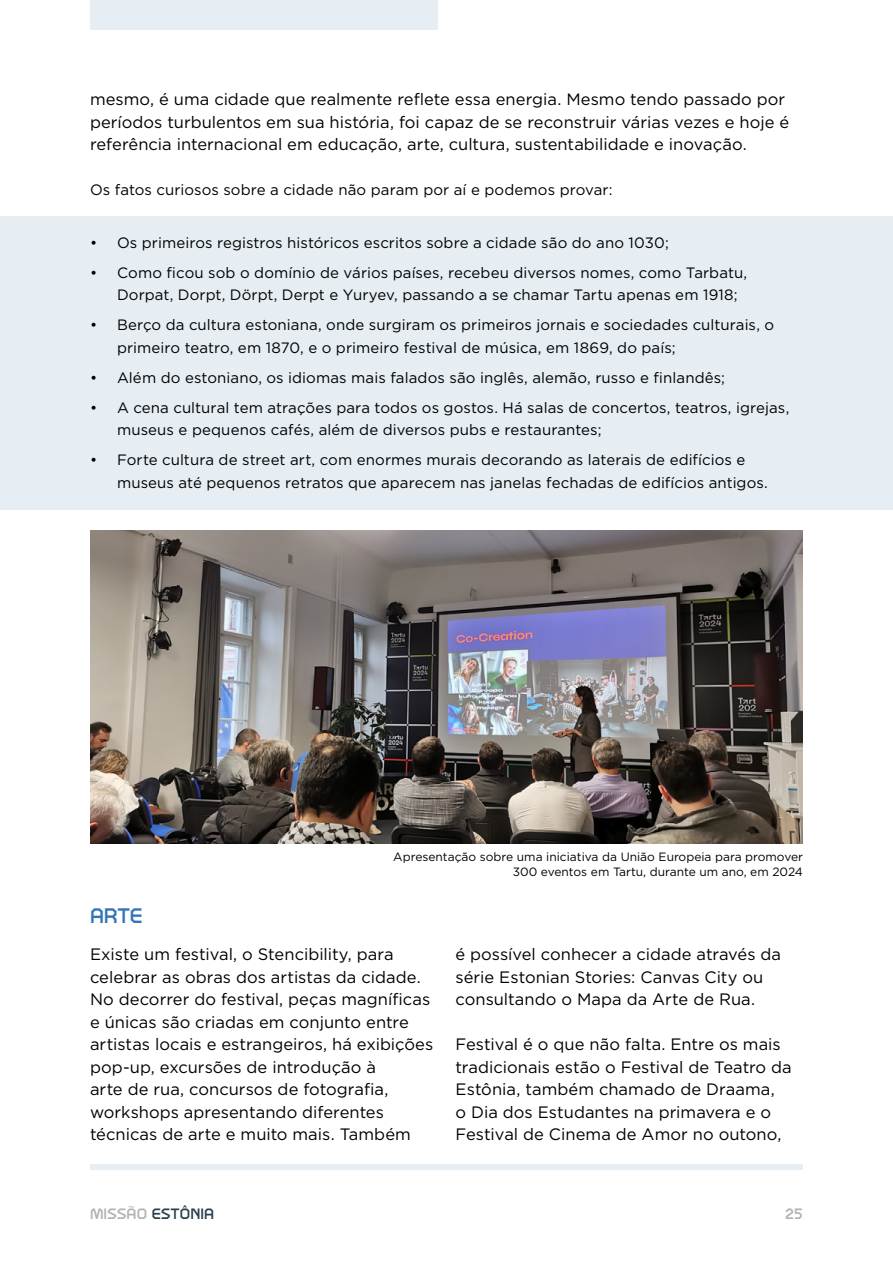
<style>
.page{position:relative;width:893px;height:1263px;background:#fff}
.page>*{position:absolute;margin:0;border:0;box-sizing:border-box;transform-origin:0 0}
.t1{font:21px "GESZOG Regular";color:#3276b7}
.t2{font:16.5px/22.5px "Gotham";color:#000}
.t3{font:15px/22.5px "Gotham";letter-spacing:.005em;color:#000}
.t4{font:15px "GESZOG Regular";letter-spacing:.01em;color:#293f49}
.t5{font:15px "GESZOG Regular";color:#b3b2b2}
.t6{font:12px/15px "Gotham";color:#000;text-align:right}
.s1{color:#b3b2b2}
</style>
<div class="page">
<div style="left:90px;top:1164px;width:713px;height:6px;background:#e7eef3"></div>
<div style="left:90px;top:0;width:347px;height:30px;background:#e7eef3"></div>
<div style="left:0;top:217px;width:893px;height:293px;background:#e7eef3"></div>
<img style="left:90px;top:531px;width:713px;height:313px">
<p class="t2" style="left:90px;top:88px;width:701px">mesmo, é uma cidade que realmente reflete essa energia. Mesmo tendo passado por períodos turbulentos em sua história, foi capaz de se reconstruir várias vezes e hoje é referência internacional em educação, arte, cultura, sustentabilidade e inovação.</p>
<p class="t3" style="left:90px;top:178px;width:524px">Os fatos curiosos sobre a cidade não param por aí e podemos provar:</p>
<p class="t3" style="left:90px;top:231px;width:580px">• Os primeiros registros históricos escritos sobre a cidade são do ano 1030;</p>
<p class="t3" style="left:117px;top:261px;width:632px;text-indent:-27px">• Como ficou sob o domínio de vários países, recebeu diversos nomes, como Tarbatu,<br>Dorpat, Dorpt, Dörpt, Derpt e Yuryev, passando a se chamar Tartu apenas em 1918;</p>
<p class="t3" style="left:117px;top:313px;width:659px;text-indent:-27px">• Berço da cultura estoniana, onde surgiram os primeiros jornais e sociedades culturais, o primeiro teatro, em 1870, e o primeiro festival de música, em 1869, do país;</p>
<p class="t3" style="left:90px;top:366px;width:637px">• Além do estoniano, os idiomas mais falados são inglês, alemão, russo e finlandês;</p>
<p class="t3" style="left:117px;top:396px;width:674px;text-indent:-27px">• A cena cultural tem atrações para todos os gostos. Há salas de concertos, teatros, igrejas, museus e pequenos cafés, além de diversos pubs e restaurantes;</p>
<p class="t3" style="left:117px;top:448px;width:652px;text-indent:-27px">• Forte cultura de street art, com enormes murais decorando as laterais de edifícios e museus até pequenos retratos que aparecem nas janelas fechadas de edifícios antigos.</p>
<p class="t6" style="left:393px;top:849px;width:411px">Apresentação sobre uma iniciativa da União Europeia para promover<br>300 eventos em Tartu, durante um ano, em 2024</p>
<p class="t1" style="left:90px;top:902px;width:54px">ARTE</p>
<p class="t2" style="left:90px;top:943px;width:345px">Existe um festival, o Stencibility, para celebrar as obras dos artistas da cidade.<br>No decorrer do festival, peças magníficas e únicas são criadas em conjunto entre artistas locais e estrangeiros, há exibições pop-up, excursões de introdução à<br>arte de rua, concursos de fotografia, workshops apresentando diferentes técnicas de arte e muito mais. Também</p>
<p class="t2" style="left:455px;top:943px;width:327px">é possível conhecer a cidade através da série Estonian Stories: Canvas City ou consultando o Mapa da Arte de Rua.</p>
<p class="t2" style="left:455px;top:1033px;width:338px">Festival é o que não falta. Entre os mais tradicionais estão o Festival de Teatro da Estônia, também chamado de Draama,<br>o Dia dos Estudantes na primavera e o Festival de Cinema de Amor no outono,</p>
<p class="t4" style="left:90px;top:1204px;width:126px"><span class="s1">MISSÃO</span> ESTÔNIA</p>
<p class="t5" style="left:785px;top:1204px;width:19px">25</p>
</div>
